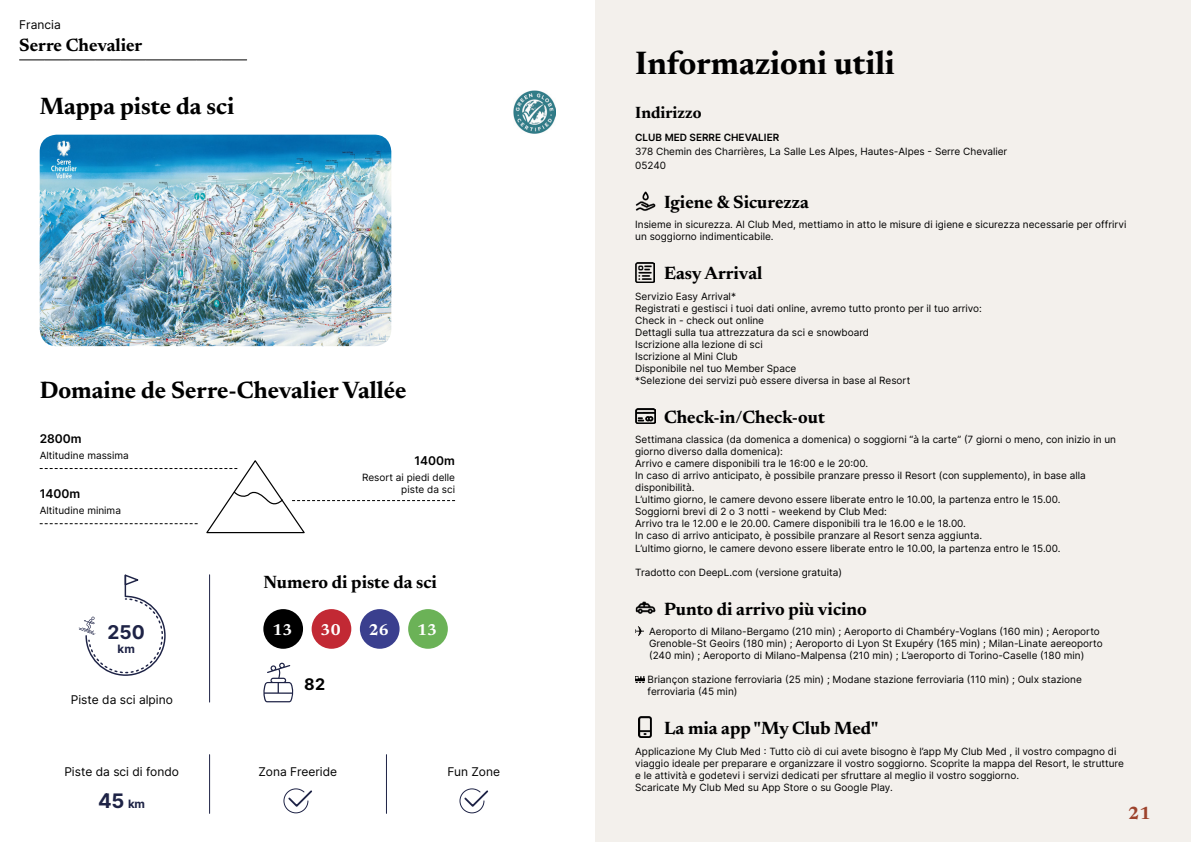
<style>
.page{position:relative;width:1191px;height:842px;background:#fff}
.page>*{position:absolute;margin:0;border:0;box-sizing:border-box;transform-origin:0 0}
.t1{font:700 33px "Newsreader 24 pt";color:#000}
.t2{font:700 24px "Newsreader 24 pt";color:#000}
.t3{font:700 20px "Inter";color:#1e2346}
.t4{font:700 19px "Inter";color:#1e2346}
.t5{font:700 18px "Newsreader 24 pt";color:#000}
.t6{font:700 18px "Newsreader 24 pt";color:#9d432c}
.t7{font:700 16.5px "Newsreader 24 pt";color:#000}
.t8{font:700 16px "Newsreader 24 pt";letter-spacing:.01em;color:#fff}
.t9{font:700 16px "Inter";color:#000}
.t10{font:12px "Inter";color:#000}
.t11{font:600 12px "Inter";color:#000}
.t12{font:700 11.5px "Inter";color:#1e2346}
.t13{font:10px/12px "Inter";color:#000}
.t14{font:600 10px "Inter";color:#000}
.s1{font-size:11.5px}
</style>
<div class="page">
<div style="left:595px;top:0;width:596px;height:842px;background:#f3f0ec"></div>
<img style="left:40px;top:135px;width:351px;height:211px">
<svg style="left:20px;top:60px;width:227px;height:1px"></svg>
<img style="left:513px;top:91px;width:43px;height:42px">
<svg style="left:40px;top:460px;width:415px;height:74px"></svg>
<div style="left:263px;top:609px;width:40px;height:40px;background:#000;border-radius:50%"></div>
<div style="left:312px;top:609px;width:39px;height:40px;background:#c22934;border-radius:50%"></div>
<div style="left:360px;top:609px;width:39px;height:40px;background:#3a3f8e;border-radius:50%"></div>
<div style="left:408px;top:609px;width:40px;height:40px;background:#6bb257;border-radius:50%"></div>
<svg style="left:79px;top:574px;width:86px;height:101px"></svg>
<svg style="left:263px;top:663px;width:30px;height:39px"></svg>
<svg style="left:283px;top:788px;width:29px;height:26px"></svg>
<svg style="left:459px;top:788px;width:29px;height:26px"></svg>
<hr style="left:209px;top:755px;width:1px;height:58px;background:#1e2346">
<hr style="left:209px;top:575px;width:1px;height:127px;background:#1e2346">
<hr style="left:386px;top:755px;width:1px;height:58px;background:#1e2346">
<img style="left:635px;top:191px;width:20px;height:20px">
<img style="left:636px;top:262px;width:18px;height:20px">
<img style="left:635px;top:408px;width:20px;height:15px">
<img style="left:635px;top:601px;width:20px;height:13px">
<svg style="left:635px;top:627px;width:8px;height:8px"></svg>
<svg style="left:635px;top:676px;width:10px;height:6px"></svg>
<img style="left:638px;top:716px;width:14px;height:21px">
<p class="t10" style="left:19px;top:15px;width:43px">Francia</p>
<h3 class="t5" style="left:19px;top:32px;width:125px">Serre Chevalier</h3>
<h2 class="t2" style="left:40px;top:89px;width:196px">Mappa piste da sci</h2>
<h2 class="t2" style="left:40px;top:372px;width:368px">Domaine de Serre-Chevalier Vallée</h2>
<p class="t11" style="left:40px;top:430px;width:43px">2800m</p>
<p class="t13" style="left:40px;top:449px;width:91px">Altitudine massima</p>
<p class="t11" style="left:40px;top:485px;width:42px">1400m</p>
<p class="t13" style="left:40px;top:504px;width:83px">Altitudine minima</p>
<p class="t11" style="left:414px;top:452px;width:42px">1400m</p>
<p class="t13" style="left:362px;top:471px;width:94px;text-align:right">Resort ai piedi delle piste da sci</p>
<h3 class="t5" style="left:263px;top:569px;width:175px">Numero di piste da sci</h3>
<h3 class="t4" style="left:107px;top:618px;width:39px">250</h3>
<h3 class="t8" style="left:272px;top:618px;width:21px">13</h3>
<h3 class="t8" style="left:321px;top:618px;width:21px">30</h3>
<h3 class="t8" style="left:369px;top:618px;width:21px">26</h3>
<h3 class="t8" style="left:417px;top:618px;width:21px">13</h3>
<p class="t12" style="left:117px;top:640px;width:19px">km</p>
<p class="t10" style="left:71px;top:691px;width:104px">Piste da sci alpino</p>
<p class="t10" style="left:64px;top:762px;width:116px">Piste da sci di fondo</p>
<h3 class="t3" style="left:98px;top:786px;width:48px">45 <span class="s1">km</span></h3>
<h3 class="t9" style="left:304px;top:673px;width:22px">82</h3>
<p class="t10" style="left:258px;top:762px;width:80px">Zona Freeride</p>
<p class="t10" style="left:447px;top:762px;width:54px">Fun Zone</p>
<h1 class="t1" style="left:635px;top:39px;width:261px">Informazioni utili</h1>
<h3 class="t7" style="left:635px;top:101px;width:68px">Indirizzo</h3>
<p class="t14" style="left:635px;top:130px;width:146px">CLUB MED SERRE CHEVALIER</p>
<p class="t13" style="left:635px;top:144px;width:374px;line-height:14px">378 Chemin des Charrières, La Salle Les Alpes, Hautes-Alpes - Serre Chevalier<br>05240</p>
<h3 class="t5" style="left:664px;top:189px;width:146px">Igiene &amp; Sicurezza</h3>
<p class="t13" style="left:635px;top:219px;width:493px">Insieme in sicurezza. Al Club Med, mettiamo in atto le misure di igiene e sicurezza necessarie per offrirvi un soggiorno indimenticabile.</p>
<h3 class="t5" style="left:664px;top:261px;width:100px">Easy Arrival</h3>
<p class="t13" style="left:635px;top:290px;width:348px">Servizio Easy Arrival*<br>Registrati e gestisci i tuoi dati online, avremo tutto pronto per il tuo arrivo:<br>Check in - check out online<br>Dettagli sulla tua attrezzatura da sci e snowboard<br>Iscrizione alla lezione di sci<br>Iscrizione al Mini Club<br>Disponibile nel tuo Member Space<br>*Selezione dei servizi può essere diversa in base al Resort</p>
<h3 class="t5" style="left:664px;top:404px;width:162px">Check-in/Check-out</h3>
<p class="t13" style="left:635px;top:434px;width:482px">Settimana classica (da domenica a domenica) o soggiorni “à la carte” (7 giorni o meno, con inizio in un giorno diverso dalla domenica):<br>Arrivo e camere disponibili tra le 16:00 e le 20:00.<br>In caso di arrivo anticipato, è possibile pranzare presso il Resort (con supplemento), in base alla disponibilità.<br>L’ultimo giorno, le camere devono essere liberate entro le 10.00, la partenza entro le 15.00.<br>Soggiorni brevi di 2 o 3 notti - weekend by Club Med:<br>Arrivo tra le 12.00 e le 20.00. Camere disponibili tra le 16.00 e le 18.00.<br>In caso di arrivo anticipato, è possibile pranzare al Resort senza aggiunta.<br>L’ultimo giorno, le camere devono essere liberate entro le 10.00, la partenza entro le 15.00.</p>
<p class="t13" style="left:635px;top:566px;width:208px">Tradotto con DeepL.com (versione gratuita)</p>
<h3 class="t5" style="left:664px;top:596px;width:204px">Punto di arrivo più vicino</h3>
<p class="t13" style="left:649px;top:625px;width:455px">Aeroporto di Milano-Bergamo (210 min) ; Aeroporto di Chambéry-Voglans (160 min) ; Aeroporto<br>Grenoble-St Geoirs (180 min) ; Aeroporto di Lyon St Exupéry (165 min) ; Milan-Linate aereoporto (240 min) ; Aeroporto di Milano-Malpensa (210 min) ; L’aeroporto di Torino-Caselle (180 min)</p>
<p class="t13" style="left:647px;top:673px;width:436px">Briançon stazione ferroviaria (25 min) ; Modane stazione ferroviaria (110 min) ; Oulx stazione ferroviaria (45 min)</p>
<h3 class="t5" style="left:664px;top:715px;width:216px">La mia app "My Club Med"</h3>
<p class="t13" style="left:635px;top:745px;width:490px">Applicazione My Club Med : Tutto ciò di cui avete bisogno è l’app My Club Med , il vostro compagno di viaggio ideale per preparare e organizzare il vostro soggiorno. Scoprite la mappa del Resort, le strutture e le attività e godetevi i servizi dedicati per sfruttare al meglio il vostro soggiorno.<br>Scaricate My Club Med su App Store o su Google Play.</p>
<h3 class="t6" style="left:1128px;top:800px;width:24px">21</h3>
</div>
